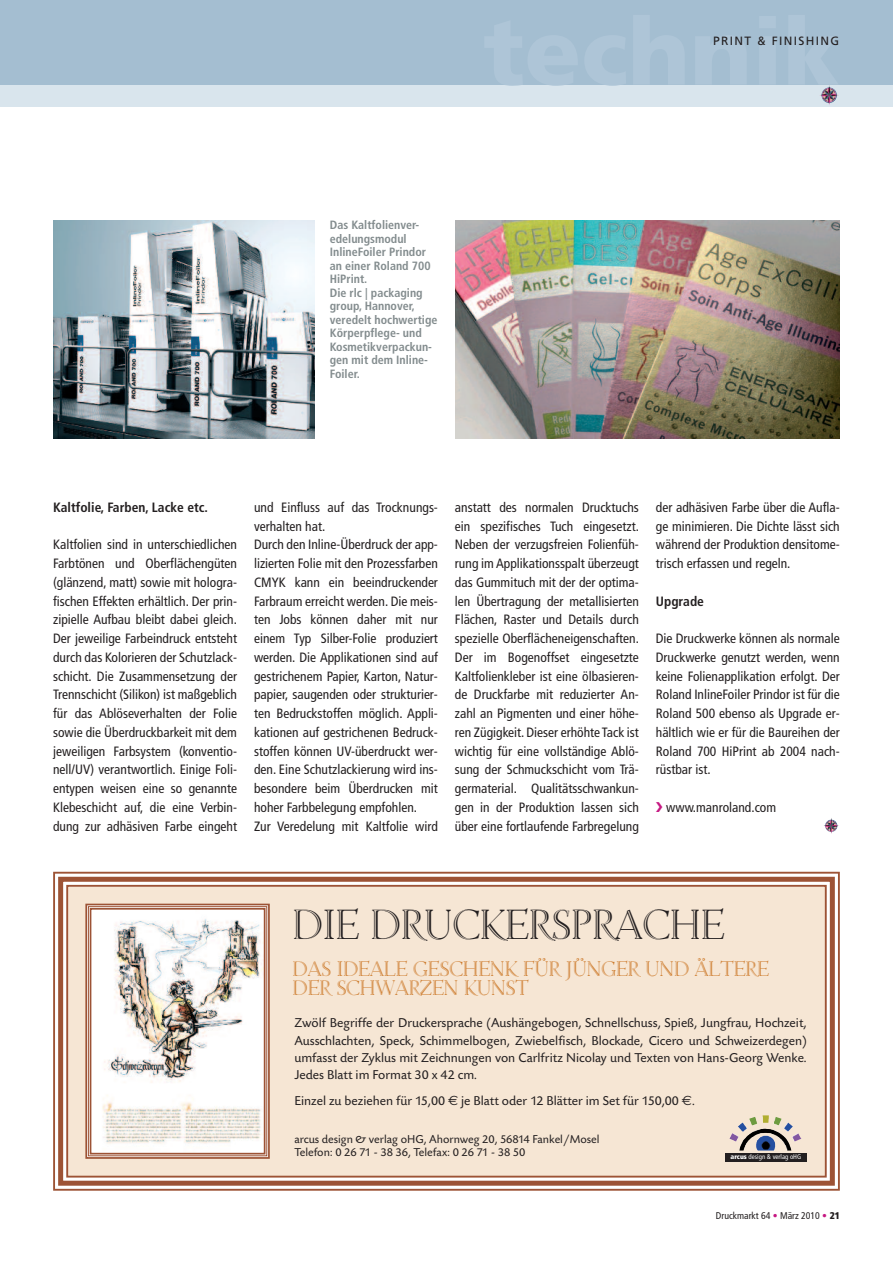
<style>
.page{position:relative;width:893px;height:1263px;background:#fff}
.page>*{position:absolute;margin:0;border:0;box-sizing:border-box;transform-origin:0 0}
.t1{font:45px "Linotype Venezia Initiale";color:#231f20}
.t2{font:22.5px/18.8px "Linotype Venezia Initiale";color:#cd7b2c}
.t3{font:condensed 13.5px/18.8px "Frutiger";color:#231f20;text-align:justify}
.t4{font:13.5px/17.2px "Today SB";color:#231f20;text-align:justify}
.t5{font:700 condensed 13.5px "Frutiger";color:#231f20}
.t6{font:700 condensed 12px/13.5px "Frutiger";color:#838c8e}
.t7{font:12px/13.5px "Today SB";color:#231f20}
.t8{font:12px "Frutiger";letter-spacing:.11em;color:#231f20}
.t9{font:condensed 9.75px "Frutiger";color:#231f20}
.t10{font:condensed 6.75px "Frutiger";color:#fff}
.s1{font-family:"Euro Sans"}
.s2{font-weight:900}
.s3{color:#c61882}
</style>
<div class="page">
<svg style="left:824px;top:818px;width:13px;height:15px"></svg>
<svg style="left:832px;top:819px;width:7px;height:10px"></svg>
<img style="left:455px;top:220px;width:385px;height:218px">
<img style="left:53px;top:220px;width:261px;height:218px">
<div style="left:0;top:0;width:893px;height:85px;background:#a4bed1"></div>
<div style="left:0;top:85px;width:893px;height:21px;background:#d9e5ed"></div>
<svg style="left:830px;top:88px;width:9px;height:12px"></svg>
<div style="left:68px;top:887px;width:757px;height:289px;background:#f6e6d4"></div>
<div style="left:54px;top:873px;width:785px;height:317px;border:13px solid #fff"></div>
<div style="left:53px;top:872px;width:787px;height:319px;border:2px solid #9d5335"></div>
<div style="left:58px;top:877px;width:777px;height:309px;border:5px solid #9d5335"></div>
<div style="left:66px;top:885px;width:761px;height:292px;border:2px solid #9d5335"></div>
<img style="left:93px;top:911px;width:169px;height:240px">
<div style="left:85px;top:904px;width:185px;height:255px;border:2px solid #9d5335"></div>
<div style="left:88px;top:906px;width:179px;height:250px;border:1px solid #9d5335"></div>
<div style="left:90px;top:908px;width:175px;height:246px;border:2px solid #9d5335"></div>
<img style="left:738px;top:1115px;width:53px;height:17px">
<div style="left:725px;top:1153px;width:82px;height:8px;background:#231f20"></div>
<p class="t8" style="left:713px;top:36px;width:128px">PRINT &amp; FINISHING</p>
<p class="t6" style="left:330px;top:219px;width:109px">Das Kaltfolienver&shy;edelungsmodul<br>InlineFoiler Prindor an einer Roland 700<br>HiPrint.<br>Die rlc | packaging group, Hannover, veredelt hochwertige<br>Körperpflege- und<br>Kosmetikverpackun&shy;gen mit dem Inline-<br>Foiler.</p>
<p class="t5" style="left:53px;top:502px;width:156px">Kaltfolie, Farben, Lacke etc.</p>
<p class="t3" style="left:53px;top:536px;width:185px">Kaltfolien sind in unterschiedlichen Farbtönen und Oberflächengüten (glänzend, matt) sowie mit hologra&shy;fischen Effekten erhältlich. Der prin&shy;zipielle Aufbau bleibt dabei gleich.<br>Der jeweilige Farbeindruck entsteht durch das Kolorieren der Schutzlack&shy;schicht. Die Zusammensetzung der Trennschicht (Silikon) ist maßgeblich für das Ablöseverhalten der Folie sowie die Überdruckbarkeit mit dem jeweiligen Farbsystem (konventio&shy;nell/UV) verantwortlich. Einige Foli&shy;entypen weisen eine so genannte Klebeschicht auf, die eine Verbin&shy;dung zur adhäsiven Farbe eingeht</p>
<p class="t3" style="left:254px;top:499px;width:185px;text-align:left">und Einfluss auf das Trocknungs&shy;verhalten hat.<br>Durch den Inline-Überdruck der app&shy;lizierten Folie mit den Prozessfarben CMYK kann ein beeindruckender Farbraum erreicht werden. Die meis&shy;ten Jobs können daher mit nur einem Typ Silber-Folie produziert werden. Die Applikationen sind auf gestrichenem Papier, Karton, Natur&shy;papier, saugenden oder strukturier&shy;ten Bedruckstoffen möglich. Appli&shy;kationen auf gestrichenen Bedruck&shy;stoffen können UV-überdruckt wer&shy;den. Eine Schutzlackierung wird ins&shy;besondere beim Überdrucken mit hoher Farbbelegung empfohlen.<br>Zur Veredelung mit Kaltfolie wird</p>
<p class="t3" style="left:455px;top:499px;width:185px">anstatt des normalen Drucktuchs ein spezifisches Tuch eingesetzt.<br>Neben der verzugsfreien Folienfüh&shy;rung im Applikationsspalt überzeugt das Gummituch mit der der optima&shy;len Übertragung der metallisierten Flächen, Raster und Details durch spezielle Oberflächeneigenschaften.<br>Der im Bogenoffset eingesetzte Kaltfolienkleber ist eine ölbasieren&shy;de Druckfarbe mit reduzierter An&shy;zahl an Pigmenten und einer höhe&shy;ren Zügigkeit. Dieser erhöhte Tack ist wichtig für eine vollständige Ablö&shy;sung der Schmuckschicht vom Trä&shy;germaterial. Qualitätsschwankun&shy;gen in der Produktion lassen sich über eine fortlaufende Farbregelung</p>
<p class="t3" style="left:656px;top:499px;width:185px">der adhäsiven Farbe über die Aufla&shy;ge minimieren. Die Dichte lässt sich während der Produktion densitome&shy;trisch erfassen und regeln.</p>
<p class="t5" style="left:656px;top:595px;width:50px">Upgrade</p>
<p class="t3" style="left:656px;top:630px;width:185px">Die Druckwerke können als normale Druckwerke genutzt werden, wenn keine Folienapplikation erfolgt. Der Roland InlineFoiler Prindor ist für die Roland 500 ebenso als Upgrade er&shy;hältlich wie er für die Baureihen der Roland 700 HiPrint ab 2004 nach&shy;rüstbar ist.</p>
<p class="t3" style="left:666px;top:799px;width:111px">www.manroland.com</p>
<h1 class="t1" style="left:293px;top:897px;width:433px">DIE DRUCKERSPRACHE</h1>
<h2 class="t2" style="left:293px;top:959px;width:478px">DAS IDEALE GESCHENK FÜR JÜNGER UND ÄLTERE<br>DER SCHWARZEN KUNST</h2>
<p class="t4" style="left:294px;top:1014px;width:514px">Zwölf Begriffe der Druckersprache (Aushängebogen, Schnellschuss, Spieß, Jungfrau, Hochzeit, Ausschlachten, Speck, Schimmelbogen, Zwiebelfisch, Blockade, Cicero und Schweizerdegen) umfasst der Zyklus mit Zeichnungen von Carlfritz Nicolay und Texten von Hans-Georg Wenke.<br>Jedes Blatt im Format 30 x 42 cm.</p>
<p class="t4" style="left:294px;top:1092px;width:402px">Einzel zu beziehen für 15,00 <span class="s1">€</span> je Blatt oder 12 Blätter im Set für 150,00 <span class="s1">€</span>.</p>
<p class="t7" style="left:294px;top:1132px;width:307px">arcus design &amp; verlag oHG, Ahornweg 20, 56814 Fankel/Mosel<br>Telefon: 0 26 71 - 38 36, Telefax: 0 26 71 - 38 50</p>
<p class="t10" style="left:731px;top:1154px;width:72px"><span class="s2">arcus</span> design &amp; verlag oHG</p>
<p class="t9" style="left:716px;top:1212px;width:125px">Druckmarkt 64 <span class="s3">•</span> März 2010 <span class="s3">•</span> <span class="s2">21</span></p>
</div>
